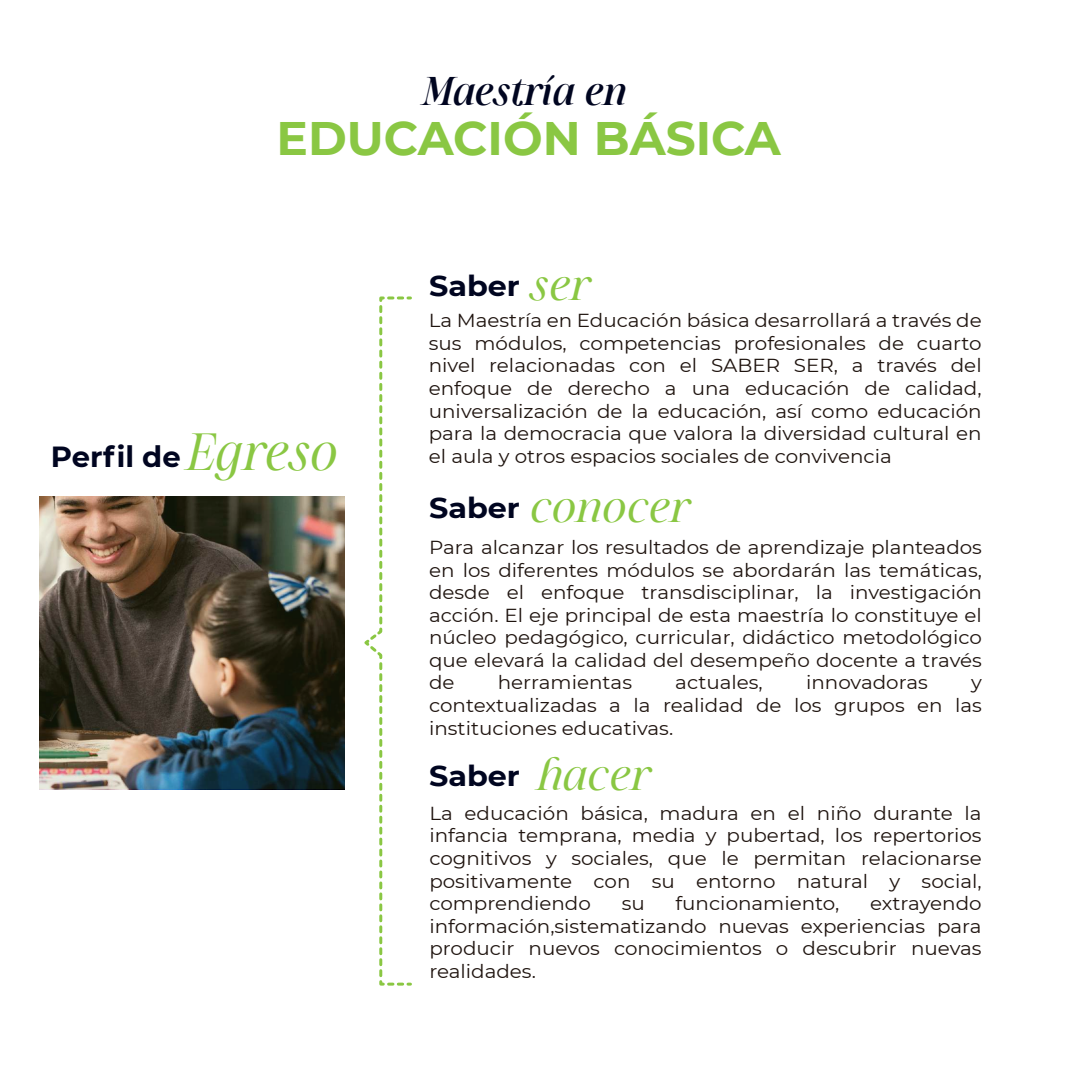
<style>
.page{position:relative;width:1080px;height:1080px;background:#fff}
.page>*{position:absolute;margin:0;border:0;box-sizing:border-box;transform-origin:0 0}
.t1{font:700 47px "Montserrat";color:#8ac743}
.t2{font:italic 300 40px "Sharpe PERSONAL";color:#8ac743;scale:1.06 1}
.t3{font:italic 500 36.7px "Sharpe PERSONAL";color:#000520}
.t4{font:700 29.1px "Montserrat";color:#000520}
.t5{font:700 28.5px "Montserrat";color:#000520;scale:1.06 1}
.t6{font:18.8px/22.5px "Montserrat";color:#1f140f;text-align:justify;scale:1.06 1}
.s1{font-family:"Sharpe PERSONAL";font-weight:300;font-style:italic;font-size:47.8px;color:#8ac743}
.s2{font-family:"Sharpe PERSONAL";font-weight:300;font-style:italic;font-size:40px;color:#8ac743}
.s3{font-family:"Montserrat";font-weight:700;font-style:normal;font-size:28.5px;color:#000520}
</style>
<div class="page">
<svg style="left:364px;top:296px;width:46px;height:690px"></svg>
<img style="left:39px;top:496px;width:306px;height:293px">
<h3 class="t3" style="left:423px;top:66px;width:205px">Maestría en</h3>
<h1 class="t1" style="left:277px;top:105px;width:506px">EDUCACIÓN BÁSICA</h1>
<h3 class="t4" style="left:51px;top:435px;width:289px">Perfil de <span class="s1">Egreso</span></h3>
<h3 class="t5" style="left:429px;top:266px;width:153px">Saber <span class="s2">ser</span></h3>
<p class="t6" style="left:429px;top:309px;width:523px">La Maestría en Educación básica desarrollará a través de sus módulos, competencias profesionales de cuarto nivel relacionadas con el SABER SER, a través del enfoque de derecho a una educación de calidad, universalización de la educación, así como educación para la democracia que valora la diversidad cultural en el aula y otros espacios sociales de convivencia</p>
<h2 class="t2" style="left:429px;top:480px;width:247px"><span class="s3">Saber</span> conocer</h2>
<p class="t6" style="left:429px;top:536px;width:523px">Para alcanzar los resultados de aprendizaje planteados en los diferentes módulos se abordarán las temáticas, desde el enfoque transdisciplinar, la investigación acción. El eje principal de esta maestría lo constituye el núcleo pedagógico, curricular, didáctico metodológico que elevará la calidad del desempeño docente a través de</p>
<p class="t6" style="left:498px;top:671px;width:128px">herramientas</p>
<p class="t6" style="left:675px;top:671px;width:84px">actuales,</p>
<p class="t6" style="left:806px;top:671px;width:116px">innovadoras</p>
<p class="t6" style="left:429px;top:671px;width:523px;text-indent:542px">y contextualizadas a la realidad de los grupos en las instituciones educativas.</p>
<h3 class="t5" style="left:429px;top:756px;width:210px">Saber <span class="s2">hacer</span></h3>
<p class="t6" style="left:429px;top:801px;width:523px">La educación básica, madura en el niño durante la infancia temprana, media y pubertad, los repertorios cognitivos y sociales, que le permitan relacionarse positivamente con su entorno natural y social, comprendiendo</p>
<p class="t6" style="left:622px;top:892px;width:23px">su</p>
<p class="t6" style="left:676px;top:892px;width:156px">funcionamiento,</p>
<p class="t6" style="left:429px;top:892px;width:523px;text-indent:441px">extrayendo información,sistematizando nuevas experiencias para producir nuevos conocimientos o descubrir nuevas realidades.</p>
</div>
